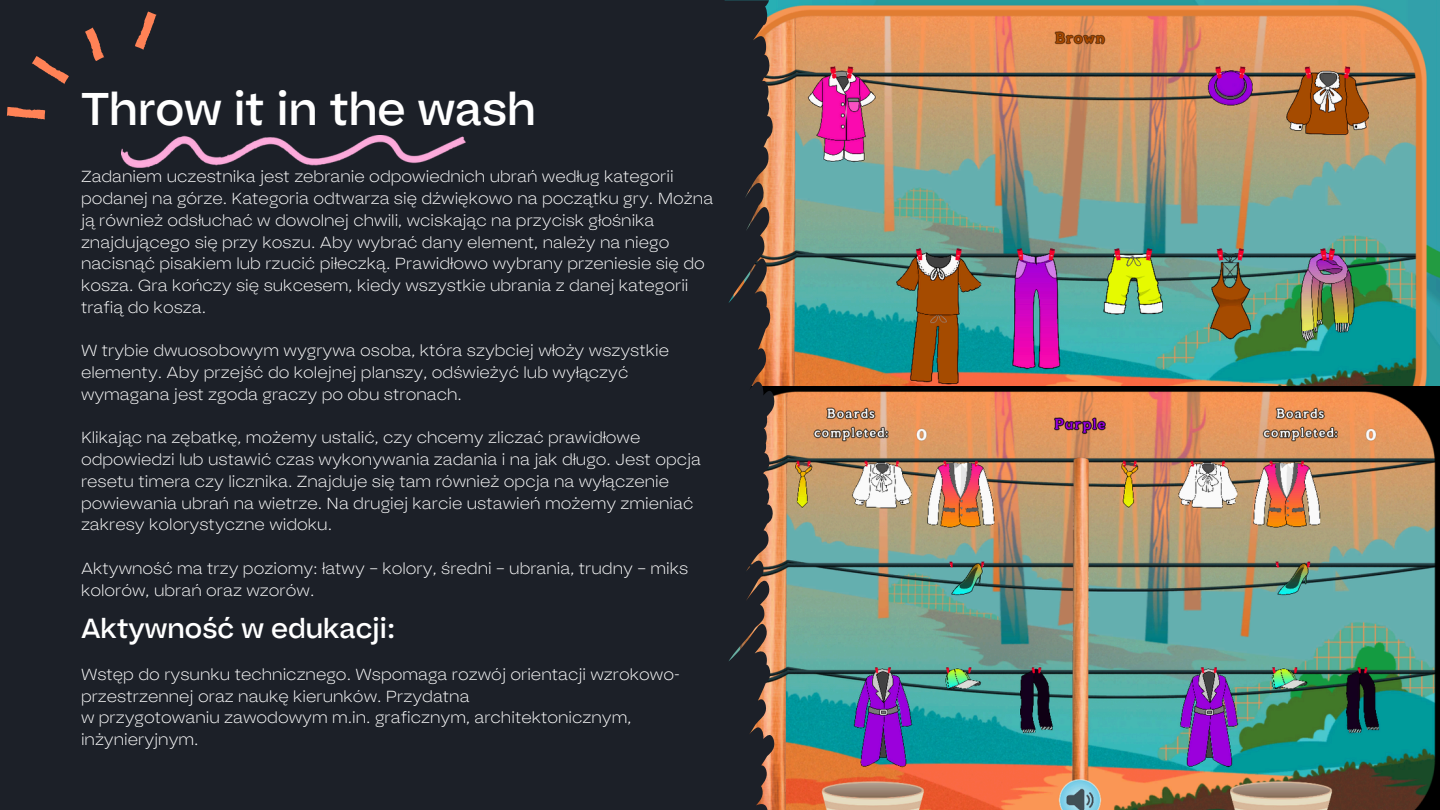
<style>
.page{position:relative;width:1440px;height:810px;background:#1c2028}
.page>*{position:absolute;margin:0;border:0;box-sizing:border-box;transform-origin:0 0}
.t1{font:45.8px "Bauziet Norm Medium";color:#fff}
.t2{font:27.6px "Bauziet Norm Medium";color:#fff}
.t3{font:300 expanded 16px/21.8px "Bauziet";color:#fff}
</style>
<div class="page">
<img style="left:774px;top:0;width:666px;height:387px">
<img style="left:774px;top:387px;width:666px;height:423px">
<svg style="left:724px;top:0;width:50px;height:810px"></svg>
<img style="left:121px;top:136px;width:345px;height:31px">
<svg style="left:135px;top:11px;width:22px;height:39px"></svg>
<svg style="left:32px;top:56px;width:37px;height:28px"></svg>
<svg style="left:6px;top:106px;width:40px;height:14px"></svg>
<svg style="left:85px;top:27px;width:20px;height:34px"></svg>
<p class="t1" style="left:81px;top:78px;width:456px">Throw it in the wash</p>
<h1 class="t3" style="left:81px;top:165px;width:634px">Zadaniem uczestnika jest zebranie odpowiednich ubrań według kategorii podanej na górze. Kategoria odtwarza się dźwiękowo na początku gry. Można ją również odsłuchać w dowolnej chwili, wciskając na przycisk głośnika znajdującego się przy koszu. Aby wybrać dany element, należy na niego nacisnąć pisakiem lub rzucić piłeczką. Prawidłowo wybrany przeniesie się do kosza. Gra kończy się sukcesem, kiedy wszystkie ubrania z danej kategorii trafią do kosza.</h1>
<p class="t3" style="left:81px;top:339px;width:590px">W trybie dwuosobowym wygrywa osoba, która szybciej włoży wszystkie elementy. Aby przejść do kolejnej planszy, odświeżyć lub wyłączyć wymagana jest zgoda graczy po obu stronach.</p>
<p class="t3" style="left:81px;top:426px;width:622px">Klikając na zębatkę, możemy ustalić, czy chcemy zliczać prawidłowe odpowiedzi lub ustawić czas wykonywania zadania i na jak długo. Jest opcja resetu timera czy licznika. Znajduje się tam również opcja na wyłączenie powiewania ubrań na wietrze. Na drugiej karcie ustawień możemy zmieniać zakresy kolorystyczne widoku.</p>
<p class="t3" style="left:81px;top:557px;width:609px">Aktywność ma trzy poziomy: łatwy – kolory, średni – ubrania, trudny – miks kolorów, ubrań oraz wzorów.</p>
<p class="t2" style="left:81px;top:610px;width:316px">Aktywność w edukacji:</p>
<p class="t3" style="left:81px;top:663px;width:600px">Wstęp do rysunku technicznego. Wspomaga rozwój orientacji wzrokowo&shy;przestrzennej oraz naukę kierunków. Przydatna</p>
<h2 class="t3" style="left:81px;top:706px;width:552px">w przygotowaniu zawodowym m.in. graficznym, architektonicznym, inżynieryjnym.</h2>
</div>
